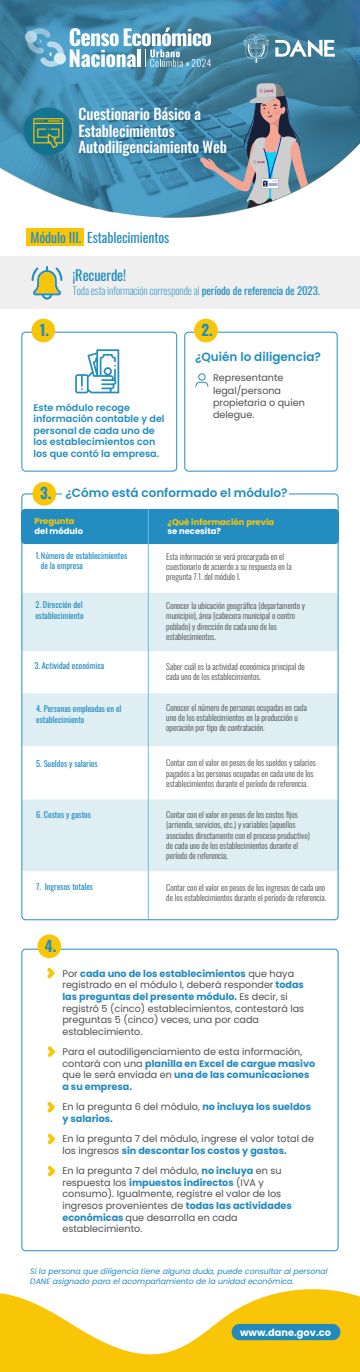
<style>
.page{position:relative;width:360px;height:1372px;background:#fff}
.page>*{position:absolute;margin:0;border:0;box-sizing:border-box;transform-origin:0 0}
.t1{font:500 15.03px/16.5px "Oswald";letter-spacing:-.01em;color:#fff}
.t2{font:700 15px "Oswald";color:#238dc1}
.t3{font:14.4px "Oswald";letter-spacing:-.01em;color:#238dc1}
.t4{font:13.71px "Oswald";letter-spacing:-.01em;color:#238dc1}
.t5{font:600 12px "Poppins";color:#238dc1}
.t6{font:200 10.8px "Oswald";letter-spacing:-.01em;color:#238dc1}
.t7{font:700 9.81px "Poppins";color:#fff}
.t8{font:9.6px/11.6px "Poppins";color:#4d4d4d}
.t9{font:600 9.6px/11.6px "Poppins";color:#238dc1}
.t10{font:700 9.6px/11.6px "Poppins";color:#238abe}
.t11{font:300 8.4px/10.4px "Oswald";color:#4d4d4d}
.t12{font:8.4px/10.4px "Oswald";color:#238dc1}
.t13{font:700 8.4px "Poppins";color:#f8c606}
.t14{font:700 8.4px "Poppins";color:#fff}
.t15{font:italic 7.8px/10.4px "Poppins";color:#238abe}
.s1{font-weight:400}
.s2{font-family:"Oswald";font-weight:700;font-size:15px}
.s3{font-weight:700;color:#238abe}
.s4{font-weight:400;color:#4d4d4d}
</style>
<div class="page">
<svg style="left:0;top:0;width:360px;height:217px;background:#5592b0"></svg>
<svg style="left:200px;top:77px;width:110px;height:140px;background:#7e97a7"></svg>
<div style="left:21px;top:592px;width:317px;height:59px;background:#dfeef2;border-radius:3px"></div>
<div style="left:22px;top:799px;width:316px;height:72px;background:#dfeef2;border-radius:3px"></div>
<div style="left:22px;top:693px;width:316px;height:53px;background:#dfeef2;border-radius:3px"></div>
<div style="left:0;top:256px;width:360px;height:52px;background:#efefef"></div>
<div style="left:27px;top:229px;width:57px;height:17px;background:#f8c606"></div>
<div style="left:22px;top:332px;width:155px;height:139px;border:1px solid #238dc1;border-radius:4px"></div>
<div style="left:185px;top:332px;width:153px;height:139px;border:1px solid #238dc1;border-radius:4px"></div>
<div style="left:32px;top:319px;width:23px;height:23px;background:#f8c606;border-radius:50%"></div>
<div style="left:194px;top:319px;width:24px;height:23px;background:#f8c606;border-radius:50%"></div>
<svg style="left:32px;top:266px;width:30px;height:33px"></svg>
<div style="left:21px;top:509px;width:318px;height:35px;background:#238dc1;border-radius:4px"></div>
<hr style="left:148px;top:508px;width:1px;height:412px;background:#6cbada">
<svg style="left:0;top:1289px;width:360px;height:83px;fill:#f8c606"></svg>
<div style="left:232px;top:1324px;width:108px;height:16px;background:#238abe;border-radius:8px"></div>
<div style="left:32px;top:482px;width:24px;height:24px;background:#f8c606;border-radius:50%"></div>
<svg style="left:195px;top:373px;width:13px;height:14px"></svg>
<div style="left:22px;top:949px;width:316px;height:302px;border:1px solid #238dc1;border-radius:4px"></div>
<div style="left:38px;top:934px;width:23px;height:24px;background:#f8c606;border-radius:50%"></div>
<img style="left:76px;top:104px;width:166px;height:59px">
<div style="left:24px;top:107px;width:48px;height:48px;background:#0f728e;border-radius:50%"></div>
<svg style="left:33px;top:118px;width:30px;height:30px"></svg>
<svg style="left:25px;top:28px;width:186px;height:39px"></svg>
<svg style="left:243px;top:34px;width:26px;height:29px"></svg>
<svg style="left:275px;top:40px;width:60px;height:17px"></svg>
<svg style="left:75px;top:349px;width:44px;height:44px"></svg>
<svg style="left:47px;top:967px;width:8px;height:11px"></svg>
<svg style="left:48px;top:1046px;width:7px;height:11px"></svg>
<svg style="left:47px;top:1102px;width:8px;height:10px"></svg>
<svg style="left:48px;top:1133px;width:7px;height:11px"></svg>
<svg style="left:48px;top:1165px;width:7px;height:11px"></svg>
<h1 class="t1" style="left:78px;top:107px;width:150px">Cuestionario Básico a<br>Establecimientos<br>Autodiligenciamiento Web</h1>
<h3 class="t4" style="left:31px;top:225px;width:140px">Módulo III. Establecimientos</h3>
<h3 class="t3" style="left:72px;top:262px;width:55px">¡Recuerde!</h3>
<p class="t6" style="left:72px;top:281px;width:249px">Toda esta información corresponde al <span class="s1">período de referencia de 2023.</span></p>
<h2 class="t2" style="left:40px;top:322px;width:11px">1.</h2>
<h2 class="t2" style="left:202px;top:322px;width:13px">2.</h2>
<p class="t9" style="left:33px;top:401px;width:133px">Este módulo recoge información contable y del personal de cada uno de los establecimientos con los que contó la empresa.</p>
<h3 class="t5" style="left:195px;top:349px;width:127px">¿Quién lo diligencia?</h3>
<p class="t8" style="left:213px;top:372px;width:93px;line-height:12.2px">Representante legal/persona propietaria o quien delegue.</p>
<h3 class="t5" style="left:40px;top:486px;width:249px"><span class="s2">3.</span> ¿Cómo está conformado el módulo?</h3>
<p class="t13" style="left:34px;top:516px;width:42px">Pregunta</p>
<p class="t14" style="left:34px;top:526px;width:50px">del módulo</p>
<p class="t13" style="left:168px;top:517px;width:108px">¿Qué información previa</p>
<p class="t14" style="left:168px;top:526px;width:55px">se necesita?</p>
<p class="t12" style="left:41px;top:549px;width:88px;text-indent:-5px">1.Número de establecimientos de la empresa</p>
<p class="t11" style="left:166px;top:550px;width:127px">Esta información se verá precargada en el cuestionario de acuerdo a su respuesta en la pregunta 7.1. del módulo I.</p>
<p class="t11" style="left:166px;top:599px;width:140px">Conocer la ubicación geográfica (departamento y municipio), área (cabecera municipal o centro poblado) y dirección de cada uno de los establecimientos.</p>
<p class="t11" style="left:166px;top:660px;width:140px">Saber cuál es la actividad económica principal de cada uno de los establecimientos.</p>
<p class="t12" style="left:35px;top:599px;width:50px">2. Dirección del establecimiento</p>
<p class="t12" style="left:34px;top:660px;width:71px">3. Actividad económica</p>
<p class="t12" style="left:36px;top:703px;width:87px">4. Personas empleadas en el establecimiento</p>
<p class="t11" style="left:166px;top:701px;width:142px">Conocer el número de personas ocupadas en cada uno de los establecimientos en la producción u operación por tipo de contratación.</p>
<p class="t12" style="left:36px;top:757px;width:63px">5. Sueldos y salarios</p>
<p class="t11" style="left:166px;top:756px;width:151px">Contar con el valor en pesos de los sueldos y salarios pagados a las personas ocupadas en cada uno de los establecimientos durante el período de referencia.</p>
<p class="t12" style="left:36px;top:809px;width:56px">6. Costos y gastos</p>
<p class="t11" style="left:166px;top:808px;width:145px">Contar con el valor en pesos de los costos fijos (arriendo, servicios, etc.) y variables (aquellos asociados directamente con el proceso productivo) de cada uno de los establecimientos durante el período de referencia.</p>
<p class="t12" style="left:36px;top:880px;width:58px">7. Ingresos totales</p>
<p class="t11" style="left:166px;top:881px;width:162px">Contar con el valor en pesos de los ingresos de cada uno de los establecimientos durante el período de referencia.</p>
<h2 class="t2" style="left:45px;top:937px;width:13px">4.</h2>
<p class="t8" style="left:62px;top:967px;width:243px">Por <span class="s3">cada uno de los establecimientos</span> que haya registrado en el módulo I, deberá responder <span class="s3">todas las preguntas del presente módulo.</span> Es decir, si registró 5 (cinco) establecimientos, contestará las preguntas 5 (cinco) veces, una por cada establecimiento.</p>
<p class="t8" style="left:62px;top:1046px;width:254px">Para el autodiligenciamiento de esta información, contará con una <span class="s3">planilla en Excel de cargue masivo </span>que le será enviada en <span class="s3">una de las comunicaciones a su empresa.</span></p>
<p class="t10" style="left:62px;top:1101px;width:250px"><span class="s4">En la pregunta 6 del módulo,</span> no incluya los sueldos y salarios.</p>
<p class="t8" style="left:62px;top:1133px;width:253px">En la pregunta 7 del módulo, ingrese el valor total de los ingresos <span class="s3">sin descontar los costos y gastos.</span></p>
<p class="t8" style="left:62px;top:1165px;width:231px">En la pregunta 7 del módulo, <span class="s3">no incluya</span> en su respuesta los <span class="s3">impuestos indirectos</span> (IVA y consumo). Igualmente, registre el valor de los ingresos provenientes de <span class="s3">todas las actividades económicas</span> que desarrolla en cada establecimiento.</p>
<p class="t15" style="left:30px;top:1265px;width:299px">Si la persona que diligencia tiene alguna duda, puede consultar al personal<br>DANE asignado para el acompañamiento de la unidad económica.</p>
<p class="t7" style="left:240px;top:1326px;width:92px">www.dane.gov.co</p>
</div>
